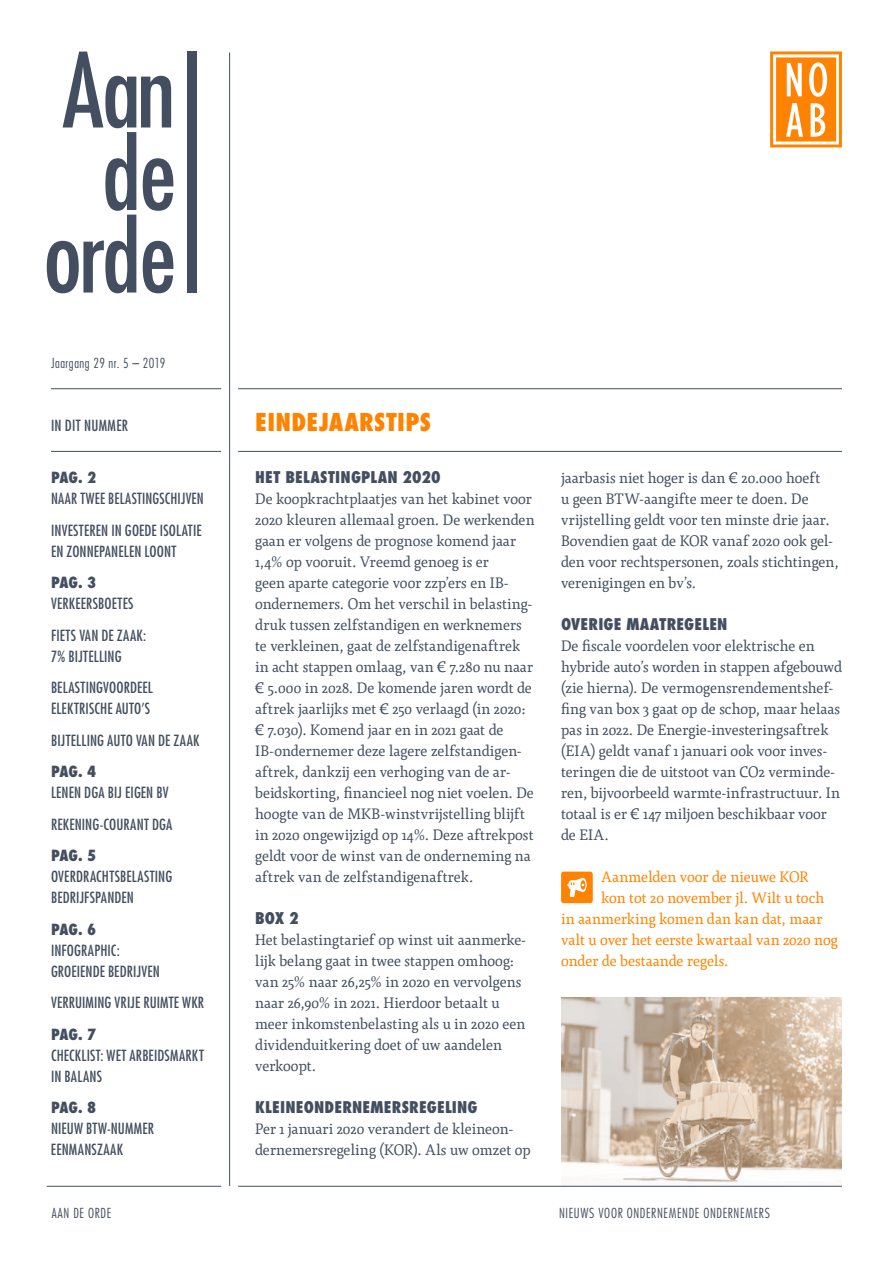
<style>
.page{position:relative;width:893px;height:1263px;background:#fff}
.page>*{position:absolute;margin:0;border:0;box-sizing:border-box;transform-origin:0 0}
.t1{font:800 condensed 24px "Futura Std";letter-spacing:.015em;color:#ff8300}
.t2{font:800 condensed 15.75px "Futura Std";letter-spacing:.01em;color:#434f60}
.t3{font:15px/21px "Agendatype";letter-spacing:.005em;color:#434f60}
.t4{font:condensed 15px/31.5px "Futura Std";letter-spacing:.01em;color:#434f60}
.t5{font:15px "Agendatype";letter-spacing:.005em;color:#ff8300}
.t6{font:800 condensed 15px "Futura Std";letter-spacing:-.01em;color:#434f60}
.t7{font:300 condensed 13.5px "Futura Std";letter-spacing:.05em;color:#434f60}
</style>
<div class="page">
<img style="left:561px;top:998px;width:281px;height:188px">
<svg style="left:47px;top:52px;width:126px;height:241px"></svg>
<div style="left:187px;top:51px;width:10px;height:242px;background:#434f60"></div>
<hr style="left:229px;top:53px;width:1px;height:1133px;background:#434f60">
<hr style="left:51px;top:388px;width:170px;height:1px;background:#434f60">
<hr style="left:238px;top:388px;width:604px;height:1px;background:#434f60">
<hr style="left:238px;top:451px;width:604px;height:1px;background:#434f60">
<hr style="left:51px;top:451px;width:170px;height:1px;background:#434f60">
<svg style="left:770px;top:51px;width:72px;height:96px"></svg>
<hr style="left:47px;top:1186px;width:174px;height:1px;background:#434f60">
<hr style="left:238px;top:1186px;width:604px;height:1px;background:#434f60">
<svg style="left:561px;top:872px;width:32px;height:31px"></svg>
<p class="t7" style="left:51px;top:355px;width:116px">JAARGANG 29 NR. 5 – 2019</p>
<p class="t4" style="left:51px;top:409px;width:79px">IN DIT NUMMER</p>
<p class="t6" style="left:51px;top:468px;width:47px">PAG. 2</p>
<p class="t4" style="left:51px;top:483px;width:147px">NAAR TWEE BELASTINGSCHIJVEN<br>INVESTEREN</p>
<p class="t4" style="left:51px;top:519px;width:151px;line-height:21px;text-indent:60px">IN GOEDE ISOLATIE<br>EN ZONNEPANELEN LOONT</p>
<p class="t6" style="left:51px;top:573px;width:47px">PAG. 3</p>
<p class="t4" style="left:51px;top:588px;width:97px">VERKEERSBOETES<br>FIETS VAN DE ZAAK:</p>
<p class="t4" style="left:51px;top:640px;width:103px">7% BIJTELLING<br>BELASTINGVOORDEEL</p>
<p class="t4" style="left:51px;top:693px;width:150px">ELEKTRISCHE AUTO’S<br>BIJTELLING AUTO VAN DE ZAAK</p>
<p class="t6" style="left:51px;top:762px;width:47px">PAG. 4</p>
<p class="t4" style="left:51px;top:777px;width:116px">LENEN DGA BIJ EIGEN BV<br>REKENING-COURANT DGA</p>
<p class="t6" style="left:51px;top:846px;width:47px">PAG. 5</p>
<p class="t4" style="left:51px;top:866px;width:122px;line-height:21px">OVERDRACHTSBELASTING<br>BEDRIJFSPA</p>
<p class="t4" style="left:107px;top:882px;width:28px">NDEN</p>
<p class="t6" style="left:51px;top:920px;width:47px">PAG. 6</p>
<p class="t4" style="left:51px;top:939px;width:70px;line-height:21px">INFOGRAPHIC:<br>GROEIENDE</p>
<p class="t4" style="left:51px;top:955px;width:154px;text-indent:57px">BEDRIJVEN<br>VERRUIMING VRIJ E RUIMTE WKR</p>
<p class="t6" style="left:51px;top:1025px;width:47px">PAG. 7</p>
<p class="t4" style="left:51px;top:1039px;width:25px">CHECKLIS</p>
<p class="t4" style="left:51px;top:1044px;width:154px;line-height:21px;text-indent:45px">T: WET ARBEIDSMARKT<br>IN BALANS</p>
<p class="t6" style="left:51px;top:1098px;width:47px">PAG. 8</p>
<p class="t4" style="left:51px;top:1118px;width:104px;line-height:21px">NI EUW BTW-NUMMER<br>EENMANSZAAK</p>
<p class="t7" style="left:52px;top:1205px;width:61px">AAN DE ORDE</p>
<h1 class="t1" style="left:255px;top:407px;width:177px">EINDEJAARSTIPS</h1>
<p class="t2" style="left:255px;top:467px;width:65px">HET BELASTINGP</p>
<p class="t2" style="left:370px;top:467px;width:72px">LAN 2020</p>
<p class="t3" style="left:255px;top:488px;width:281px">De koopkrachtplaatjes van het kabinet voor 2020 kleuren allemaal groen. De werkenden gaan er volgens de prognose komend jaar 1,4% op vooruit. Vreemd genoeg is er<br>geen aparte categorie voor zzp’ers en IB&shy;ondernemers. Om het verschil in belasting&shy;druk tussen zelfstandigen en werknemers te verkleinen, gaat de zelfstandigenaftrek in acht stappen omlaag, van € 7.280 nu naar € 5.000 in 2028. De komende jaren wordt de aftrek jaarlijks met € 250 verlaagd (in 2020: € 7.030). Komend jaar en in 2021 gaat de IB-ondernemer deze lagere zelfstandigen&shy;aftrek, dankzij een verhoging van de ar&shy;beidskorting, financieel nog niet voelen. De hoogte van de MKB-winstvrijstelling blijft in 2020 ongewijzigd op 14%. Deze aftrekpost geldt voor de winst van de onderneming na aftrek van de zelfstandigenaftrek.</p>
<p class="t2" style="left:255px;top:908px;width:45px">BOX 2</p>
<p class="t3" style="left:255px;top:929px;width:273px">Het belastingtarief op winst uit aanmerke&shy;lijk belang gaat in twee stappen omhoog: van 25% naar 26,25% in 2020 en vervolgens naar 26,90% in 2021. Hierdoor betaalt u meer inkomstenbelasting als u in 2020 een dividenduitkering doet of uw aandelen verkoopt.</p>
<p class="t2" style="left:255px;top:1097px;width:26px">KLEINE</p>
<p class="t2" style="left:304px;top:1097px;width:21px">ONDERNE</p>
<p class="t2" style="left:371px;top:1097px;width:23px">MERSREGE</p>
<p class="t2" style="left:445px;top:1097px;width:17px">LING</p>
<p class="t3" style="left:255px;top:1118px;width:277px">Per 1 januari 2020 verandert de kleineon&shy;dernemersregeling (KOR). Als uw omzet op</p>
<p class="t3" style="left:561px;top:467px;width:279px">jaarbasis niet hoger is dan € 20.000 hoeft<br>u geen BTW-aangifte meer te doen. De vrijstelling geldt voor ten minste drie jaar.<br>Bovendien gaat de KOR vanaf 2020 ook gel&shy;den voor rechtspersonen, zoals stichtingen, verenigingen en bv’s.</p>
<p class="t2" style="left:561px;top:614px;width:29px">OVERIGE</p>
<p class="t2" style="left:626px;top:614px;width:24px">MAATREGE</p>
<p class="t2" style="left:702px;top:614px;width:17px">LEN</p>
<p class="t3" style="left:561px;top:635px;width:282px">De fiscale voordelen voor elektrische en hybride auto’s worden in stappen afgebouwd (zie hierna). De vermogensrendementshef&shy;fing van box 3 gaat op de schop, maar helaas pas in 2022. De Energie-investeringsaftrek (EIA) geldt vanaf 1 januari ook voor inves&shy;teringen die de uitstoot van CO2 verminde&shy;ren, bijvoorbeeld warmte-infrastructuur. In totaal is er € 147 miljoen beschikbaar voor de EIA.</p>
<p class="t5" style="left:601px;top:867px;width:209px">Aanmelden voor de nieuwe KOR</p>
<p class="t5" style="left:601px;top:888px;width:224px">kon tot 20 november jl. Wilt u toch</p>
<p class="t5" style="left:561px;top:909px;width:263px">in aanmerking komen dan kan dat, maar</p>
<p class="t5" style="left:561px;top:930px;width:278px">valt u over het eerste kwartaal van 2020 nog</p>
<p class="t5" style="left:561px;top:951px;width:169px">onder de bestaande regels.</p>
<p class="t7" style="left:559px;top:1205px;width:212px">NIEUWS VOOR ONDERNEMENDE ONDERNEMERS</p>
</div>
